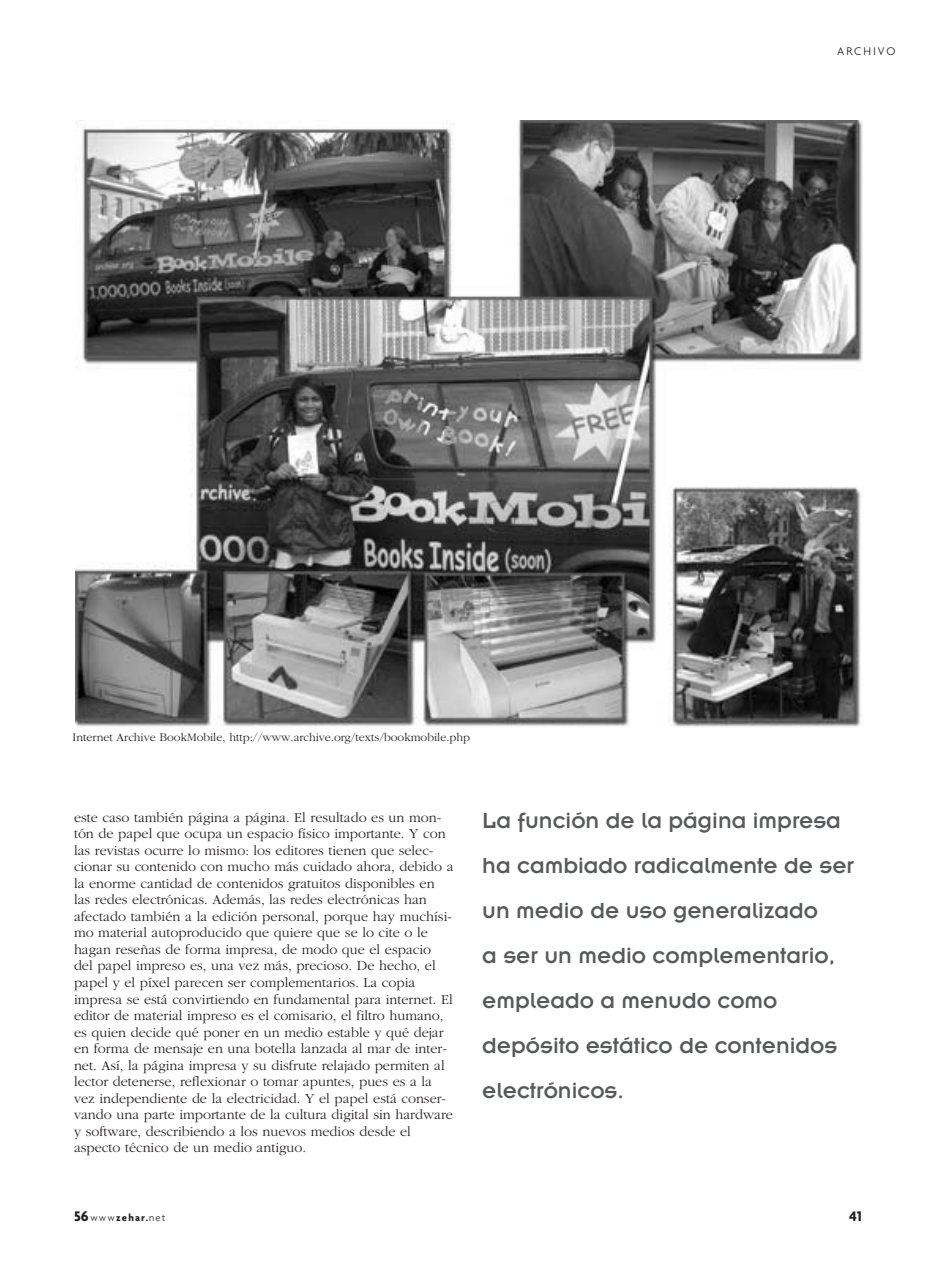
<style>
.page{position:relative;width:936px;height:1263px;background:#fff}
.page>*{position:absolute;margin:0;border:0;box-sizing:border-box;transform-origin:0 0}
.t1{font:24px/45px "Insignia A";color:#58595b}
.t2{font:700 15px "Agenda";color:#231f20}
.t3{font:300 14.25px/16.5px "Garamond";color:#231f20}
.t4{font:300 12px "Garamond";color:#231f20}
.t5{font:300 12px "Agenda";letter-spacing:.16em;color:#231f20}
.t6{font:300 10.5px "Agenda";letter-spacing:.11em;color:#231f20}
.s1{font-weight:700;font-size:15px}
.s2{font-weight:700}
</style>
<div class="page">
<svg style="left:75px;top:120px;width:788px;height:607px"></svg>
<p class="t4" style="left:72px;top:733px;width:399px">Internet Archive BookMobile, http://www.archive.org/texts/bookmobile.php</p>
<p class="t5" style="left:837px;top:46px;width:60px">ARCHIVO</p>
<p class="t3" style="left:74px;top:810px;width:381px">este caso también página a página. El resultado es un mon&shy;tón de papel que ocupa un espacio físico importante. Y con las revistas ocurre lo mismo: los editores tienen que selec&shy;cionar su contenido con mucho más cuidado ahora, debido a la enorme cantidad de contenidos gratuitos disponibles en las redes electrónicas. Además, las redes electrónicas han afectado también a la edición personal, porque hay muchísi&shy;mo material autoproducido que quiere que se lo cite o le hagan reseñas de forma impresa, de modo que el espacio<br>del papel impreso es, una vez más, precioso. De hecho, el papel y el píxel parecen ser complementarios. La copia impresa se está convirtiendo en fundamental para internet. El editor de material impreso es el comisario, el filtro humano, es quien decide qué poner en un medio estable y qué dejar en forma de mensaje en una botella lanzada al mar de inter&shy;net. Así, la página impresa y su disfrute relajado permiten al lector detenerse, reflexionar o tomar apuntes, pues es a la vez independiente de la electricidad. Y el papel está conser&shy;vando una parte importante de la cultura digital sin hardware y software, describiendo a los nuevos medios desde el aspecto técnico de un medio antiguo.</p>
<h1 class="t1" style="left:482px;top:800px;width:373px">La función de la página impresa ha cambiado radicalmente de ser un medio de uso generalizado<br>a ser un medio complementario, empleado a menudo como depósito estático de contenidos electrónicos.</h1>
<p class="t6" style="left:74px;top:1213px;width:93px"><span class="s1">56</span>www<span class="s2">zehar.</span>net</p>
<p class="t2" style="left:849px;top:1210px;width:14px">41</p>
</div>
